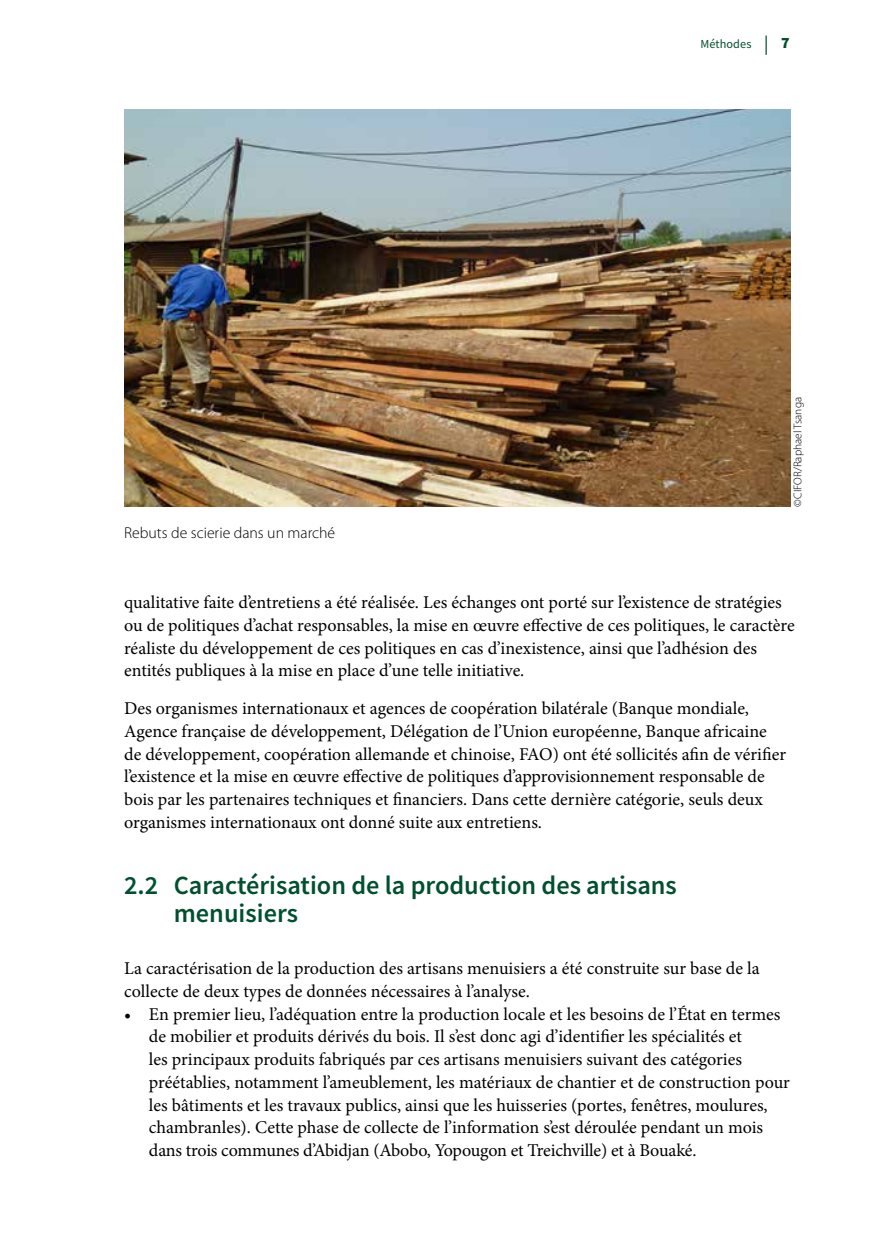
<style>
.page{position:relative;width:874px;height:1241px;background:#fff}
.page>*{position:absolute;margin:0;border:0;box-sizing:border-box;transform-origin:0 0}
.t1{font:600 26.25px/28px "Source Sans Pro";color:#00502f}
.t2{font:18.03px/22.8px "Minion Pro";color:#000}
.t3{font:300 15.75px "Myriad Pro";color:#000}
.t4{font:12.25px "Source Sans Pro";letter-spacing:.01em;color:#00502f}
.t5{font:300 11.38px "Myriad Pro";color:#000}
.s1{font-family:"Minion Pro";font-size:19.25px}
.s2{font-weight:900;font-size:15.75px}
</style>
<div class="page">
<img style="left:124px;top:109px;width:665px;height:397px">
<p class="t4" style="left:700px;top:36px;width:91px">Méthodes <span class="s1">|</span> <span class="s2">7</span></p>
<p class="t3" style="left:124px;top:523px;width:212px">Rebuts de scierie dans un marché</p>
<p class="t5" style="left:790px;top:506px;width:111px;rotate:-90deg">©CIFOR/Raphael Tsanga</p>
<p class="t2" style="left:124px;top:591px;width:671px">qualitative faite d’entretiens a été réalisée. Les échanges ont porté sur l’existence de stratégies ou de politiques d’achat responsables, la mise en œuvre effective de ces politiques, le caractère réaliste du développement de ces politiques en cas d’inexistence, ainsi que l’adhésion des entités publiques à la mise en place d’une telle initiative.</p>
<p class="t2" style="left:124px;top:696px;width:663px">Des organismes internationaux et agences de coopération bilatérale (Banque mondiale, Agence française de développement, Délégation de l’Union européenne, Banque africaine de développement, coopération allemande et chinoise, FAO) ont été sollicités afin de vérifier l’existence et la mise en œuvre effective de politiques d’approvisionnement responsable de bois par les partenaires techniques et financiers. Dans cette dernière catégorie, seuls deux organismes internationaux ont donné suite aux entretiens.</p>
<h1 class="t1" style="left:174px;top:870px;width:504px;text-indent:-50px">2.2 Caractérisation de la production des artisans menuisiers</h1>
<p class="t2" style="left:124px;top:956px;width:636px">La caractérisation de la production des artisans menuisiers a été construite sur base de la collecte de deux types de données nécessaires à l’analyse.</p>
<p class="t2" style="left:149px;top:1002px;width:642px;text-indent:-25px">• En premier lieu, l’adéquation entre la production locale et les besoins de l’État en termes de mobilier et produits dérivés du bois. Il s’est donc agi d’identifier les spécialités et<br>les principaux produits fabriqués par ces artisans menuisiers suivant des catégories préétablies, notamment l’ameublement, les matériaux de chantier et de construction pour les bâtiments et les travaux publics, ainsi que les huisseries (portes, fenêtres, moulures, chambranles). Cette phase de collecte de l’information s’est déroulée pendant un mois dans trois communes d’Abidjan (Abobo, Yopougon et Treichville) et à Bouaké.</p>
</div>
